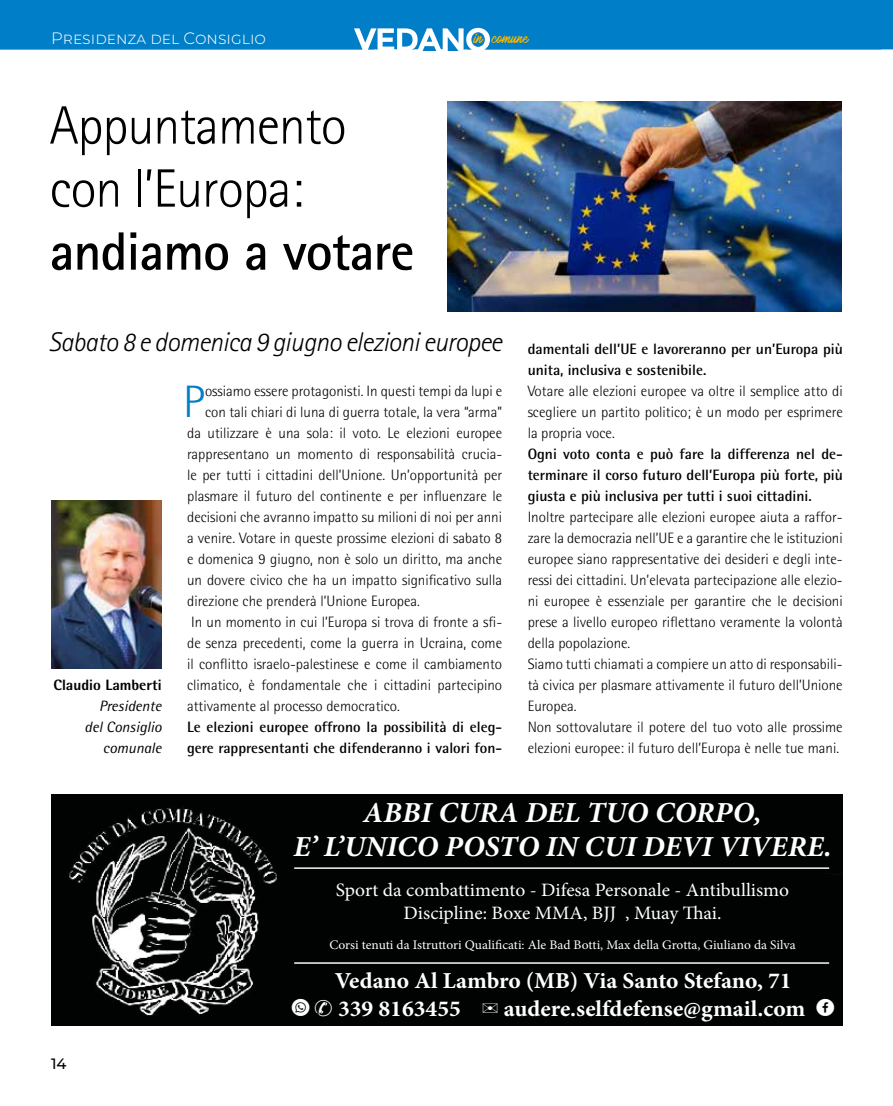
<style>
.page{position:relative;width:893px;height:1106px;background:#fff}
.page>*{position:absolute;margin:0;border:0;box-sizing:border-box;transform-origin:0 0}
.t1{font:300 54px/63px "Rotis Sans Serif Std";letter-spacing:-.02em;color:#000}
.t2{font:700 54px "Rotis Sans Serif Std";letter-spacing:-.02em;color:#000}
.t3{font:300 45.45px "Rotis Semi Sans Std";color:#007ec7}
.t4{font:italic 700 29.1px/35px "Minion Pro";color:#fff;text-align:center}
.t5{font:italic 300 27px "Rotis Sans Serif Std";letter-spacing:-.02em;color:#000}
.t6{font:700 22.8px/27.5px "Minion Pro";color:#fff;text-align:center}
.t7{font:18.9px/22.6px "Minion Pro";color:#fff;text-align:center}
.t8{font:300 16.5px "Montserrat";color:#fff}
.t9{font:300 15px/21px "Rotis Semi Sans Std";color:#000;text-align:justify}
.t10{font:700 15px/21px "Rotis Semi Sans Std";color:#000}
.t11{font:italic 15px/21px "Rotis Semi Sans Std";color:#000;text-align:right}
.t12{font:800 15px "Rotis Semi Sans Std";color:#000}
.t13{font:500 15px "Montserrat";color:#000}
.t14{font:13.05px "Minion Pro";color:#fff}
.t15{font:12.75px "Mark My Words";color:#fab600}
.s1{font-family:"Social Shapes";font-weight:400;font-size:15.15px}
</style>
<div class="page">
<div style="left:0;top:0;width:893px;height:50px;background:#007ec7"></div>
<svg style="left:0;top:28px;width:893px;height:23px"></svg>
<div style="left:319px;top:795px;width:524px;height:231px;background:#010202"></div>
<img style="left:52px;top:795px;width:267px;height:231px">
<hr style="left:294px;top:867px;width:535px;height:1px;background:#fff">
<hr style="left:294px;top:962px;width:535px;height:1px;background:#fff">
<img style="left:447px;top:102px;width:395px;height:210px">
<img style="left:52px;top:501px;width:110px;height:168px">
<p class="t8" style="left:51px;top:27px;width:217px">Presidenza del Consiglio</p>
<h1 class="t1" style="left:50px;top:94px;width:299px">Appuntamento con l’Europa:</h1>
<h1 class="t2" style="left:50px;top:217px;width:366px">andiamo a votare</h1>
<p class="t15" style="left:474px;top:31px;width:56px">in comune</p>
<h3 class="t5" style="left:48px;top:326px;width:455px">Sabato 8 e domenica 9 giugno elezioni europee</h3>
<p class="t12" style="left:53px;top:675px;width:110px">Claudio Lamberti</p>
<p class="t11" style="left:85px;top:695px;width:78px">Presidente del Consiglio comunale</p>
<h2 class="t3" style="left:183px;top:375px;width:23px">P</h2>
<p class="t9" style="left:205px;top:380px;width:299px">ossiamo essere protagonisti. In questi tempi da lupi e</p>
<p class="t9" style="left:205px;top:401px;width:299px">con tali chiari di luna di guerra totale, la vera “arma”</p>
<p class="t9" style="left:187px;top:422px;width:317px">da utilizzare è una sola: il voto. Le elezioni europee</p>
<p class="t9" style="left:187px;top:443px;width:317px">rappresentano un momento di responsabilità crucia-</p>
<p class="t9" style="left:187px;top:464px;width:317px">le per tutti i cittadini dell’Unione. Un’opportunità per</p>
<p class="t9" style="left:187px;top:485px;width:317px">plasmare il futuro del continente e per influenzare le</p>
<p class="t9" style="left:187px;top:506px;width:317px">decisioni che avranno impatto su milioni di noi per anni</p>
<p class="t9" style="left:187px;top:527px;width:317px">a venire. Votare in queste prossime elezioni di sabato 8</p>
<p class="t9" style="left:187px;top:548px;width:317px">e domenica 9 giugno, non è solo un diritto, ma anche</p>
<p class="t9" style="left:187px;top:569px;width:317px">un dovere civico che ha un impatto significativo sulla</p>
<p class="t9" style="left:187px;top:590px;width:234px">direzione che prenderà l’Unione Europea.</p>
<p class="t9" style="left:191px;top:611px;width:312px">In un momento in cui l’Europa si trova di fronte a sfi-</p>
<p class="t9" style="left:187px;top:632px;width:317px">de senza precedenti, come la guerra in Ucraina, come</p>
<p class="t9" style="left:187px;top:653px;width:317px">il conflitto israelo-palestinese e come il cambiamento</p>
<p class="t9" style="left:187px;top:674px;width:317px">climatico, è fondamentale che i cittadini partecipino</p>
<p class="t9" style="left:187px;top:695px;width:214px">attivamente al processo democratico.</p>
<p class="t10" style="left:187px;top:716px;width:317px">Le elezioni europee offrono la possibilità di eleg&shy;gere rappresentanti che difenderanno i valori fon-</p>
<p class="t10" style="left:528px;top:338px;width:317px">damentali dell’UE e lavoreranno per un’Europa più unita, inclusiva e sostenibile.</p>
<p class="t9" style="left:528px;top:380px;width:317px">Votare alle elezioni europee va oltre il semplice atto di scegliere un partito politico; è un modo per esprimere la propria voce.</p>
<p class="t10" style="left:528px;top:443px;width:317px;text-align:justify">Ogni voto conta e può fare la differenza nel de&shy;terminare il corso futuro dell’Europa più forte, più giusta e più inclusiva per tutti i suoi cittadini.</p>
<p class="t9" style="left:528px;top:506px;width:317px;text-align:left">Inoltre partecipare alle elezioni europee aiuta a raffor&shy;zare la democrazia nell’UE e a garantire che le istituzioni europee siano rappresentative dei desideri e degli inte&shy;ressi dei cittadini. Un’elevata partecipazione alle elezio&shy;ni europee è essenziale per garantire che le decisioni prese a livello europeo riflettano veramente la volontà della popolazione.<br>Siamo tutti chiamati a compiere un atto di responsabili&shy;tà civica per plasmare attivamente il futuro dell’Unione Europea.<br>Non sottovalutare il potere del tuo voto alle prossime elezioni europee: il futuro dell’Europa è nelle tue mani.</p>
<h3 class="t4" style="left:293px;top:794px;width:540px">ABBI CURA DEL TUO CORPO,<br>E’ L’UNICO POSTO IN CUI DEVI VIVERE.</h3>
<p class="t13" style="left:51px;top:1053px;width:17px">14</p>
<p class="t7" style="left:336px;top:879px;width:455px">Sport da combattimento - Difesa Personale - Antibullismo<br>Discipline: Boxe MMA, BJJ , Muay Thai.</p>
<p class="t14" style="left:329px;top:935px;width:468px">Corsi tenuti da Istruttori Qualificati: Ale Bad Botti, Max della Grotta, Giuliano da Silva</p>
<h3 class="t6" style="left:291px;top:967px;width:545px">Vedano Al Lambro (MB) Via Santo Stefano, 71<br><span class="s1">î</span> ✆ 339 8163455 ✉ audere.selfdefense@gmail.com <span class="s1">G</span></h3>
</div>
